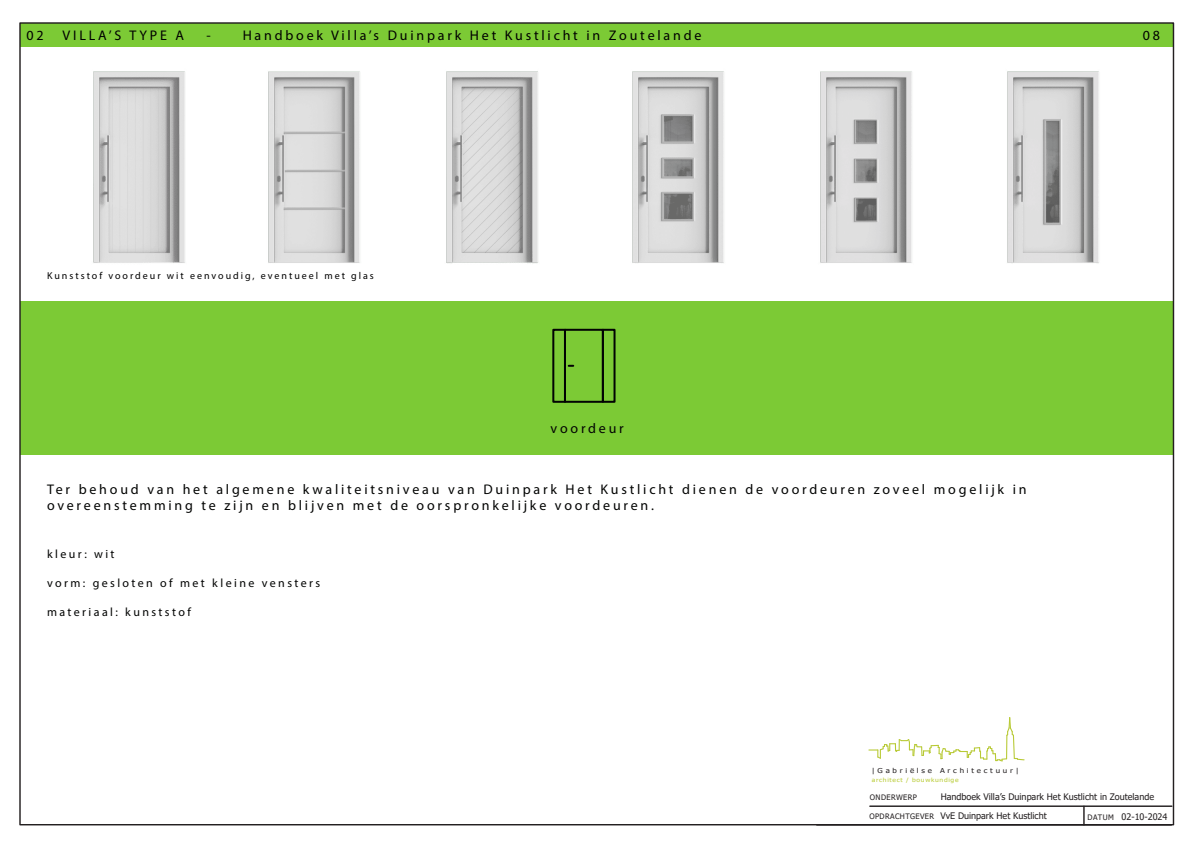
<style>
.page{position:relative;width:1191px;height:842px;background:#fff}
.page>*{position:absolute;margin:0;border:0;box-sizing:border-box;transform-origin:0 0}
.t1{font:700 14px/16.8px "Myriad";letter-spacing:.2em;color:#020302}
.t2{font:700 14px "Myriad";letter-spacing:.2em;color:#000}
.t3{font:700 12px "Myriad";letter-spacing:.2em;color:#020302}
.t4{font:700 10px "Myriad";letter-spacing:.2em;color:#000}
.t5{font:9px/18.8px "Tahoma";color:#231f20}
.t6{font:7.5px "Tahoma";letter-spacing:.05em;color:#231f20}
.t7{font:6.8px "Tahoma";letter-spacing:.35em;color:#231f20;scale:1.18 1}
.t8{font:5.7px "Tahoma";letter-spacing:.1em;color:#b8cb33;scale:1.18 1}
.s1{font-size:7.5px}
</style>
<div class="page">
<div style="left:20px;top:301px;width:1153px;height:153px;background:#7cca35"></div>
<div style="left:564px;top:329px;width:40px;height:74px;border:2px solid #020303"></div>
<div style="left:552px;top:329px;width:14px;height:74px;border:2px solid #020303"></div>
<div style="left:602px;top:329px;width:13px;height:74px;border:2px solid #020303"></div>
<div style="left:20px;top:23px;width:1153px;height:23px;background:#7cca35"></div>
<hr style="left:816px;top:824px;width:355px;height:2px;background:#231f20">
<hr style="left:870px;top:805px;width:301px;height:2px;background:#231f20">
<svg style="left:869px;top:717px;width:155px;height:44px"></svg>
<svg style="left:1083px;top:807px;width:1px;height:17px"></svg>
<img style="left:613px;top:46px;width:134px;height:217px">
<img style="left:747px;top:46px;width:187px;height:217px">
<img style="left:260px;top:46px;width:113px;height:217px">
<img style="left:20px;top:46px;width:240px;height:240px">
<img style="left:373px;top:46px;width:240px;height:218px">
<img style="left:934px;top:46px;width:240px;height:240px">
<p class="t2" style="left:27px;top:26px;width:19px">02</p>
<p class="t2" style="left:63px;top:26px;width:123px">VILLA’S TYPE A</p>
<p class="t2" style="left:207px;top:26px;width:496px">- Handboek Villa’s Duinpark Het Kustlicht in Zoutelande</p>
<p class="t2" style="left:1143px;top:26px;width:19px">08</p>
<p class="t4" style="left:47px;top:270px;width:328px">Kunststof voordeur wit eenvoudig, eventueel met glas</p>
<p class="t1" style="left:550px;top:419px;width:75px">voordeur</p>
<p class="t1" style="left:47px;top:480px;width:981px">Ter behoud van het algemene kwaliteitsniveau van Duinpark Het Kustlicht dienen de voordeuren zoveel mogelijk in overeenstemming te zijn en blijven met de oorspronkelijke voordeuren.</p>
<p class="t3" style="left:47px;top:547px;width:69px">kleur: wit</p>
<p class="t3" style="left:47px;top:576px;width:275px">vorm: gesloten of met kleine vensters</p>
<p class="t3" style="left:47px;top:605px;width:145px">materiaal: kunststof</p>
<p class="t7" style="left:871px;top:765px;width:126px">|Gabriëlse Architectuur|</p>
<p class="t8" style="left:871px;top:776px;width:75px">architect / bouwkundige</p>
<p class="t5" style="left:869px;top:788px;width:286px;text-indent:71px">Handboek Villa’s Duinpark Het Kustlicht in Zoutelande<br><span class="s1">OPDRACHTGEVER</span> VvE Duinpark Het Kustlicht</p>
<p class="t6" style="left:870px;top:792px;width:49px">ONDERWERP</p>
<p class="t5" style="left:1087px;top:808px;width:81px"><span class="s1">DATUM</span> 02-10-2024</p>
</div>
